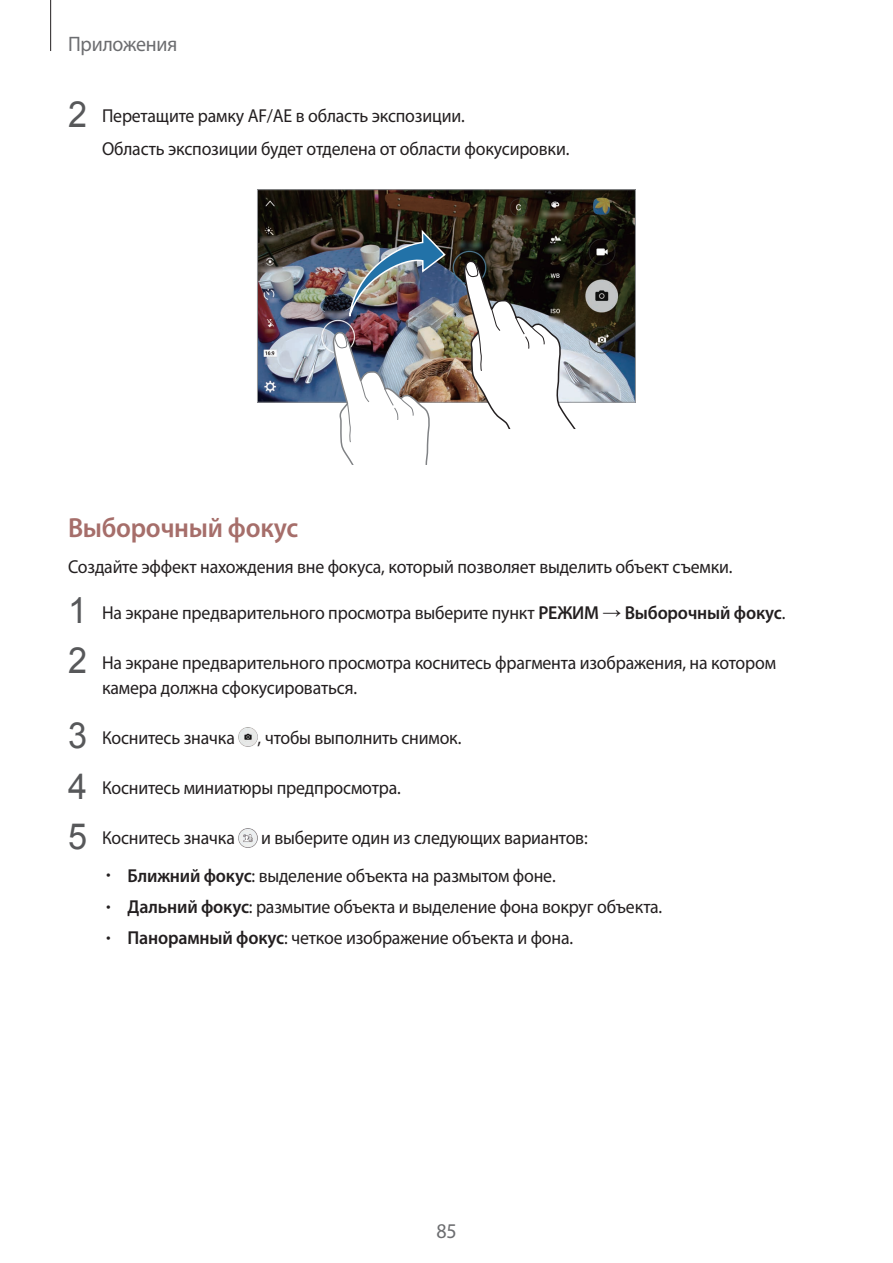
<style>
.page{position:relative;width:893px;height:1263px;background:#fff}
.page>*{position:absolute;margin:0;border:0;box-sizing:border-box;transform-origin:0 0}
.t1{font:600 27.75px "Myriad Pro";letter-spacing:-.01em;color:#a66e6a;scale:.95 1}
.t2{font:21px "Myriad Pro";letter-spacing:-.01em;color:#6c6d70;scale:.95 1}
.t3{font:18.75px/33.3px "Myriad Pro";letter-spacing:-.01em;color:#231f20;scale:.95 1}
.s1{font-family:"Arial";font-size:36px;color:#57585a}
.s2{font-weight:600}
.s3{font-family:"Arial"}
.s4{font-weight:300}
</style>
<div class="page">
<hr style="left:50px;top:0;width:1px;height:51px;background:#231f20">
<img style="left:257px;top:189px;width:379px;height:214px">
<img style="left:332px;top:228px;width:115px;height:237px">
<svg style="left:463px;top:261px;width:113px;height:168px"></svg>
<img style="left:238px;top:728px;width:20px;height:19px">
<img style="left:238px;top:828px;width:20px;height:19px">
<p class="t2" style="left:68px;top:31px;width:117px">Приложения</p>
<p class="t3" style="left:102px;top:99px;width:493px;text-indent:-34px"><span class="s1">2</span> Перетащите рамку AF/AE в область экспозиции.<br>Область экспозиции будет отделена от области фокусировки.</p>
<h1 class="t1" style="left:68px;top:510px;width:244px">Выборочный фокус</h1>
<p class="t3" style="left:68px;top:549px;width:701px">Создайте эффект нахождения вне фокуса, который позволяет выделить объект съемки.</p>
<p class="t3" style="left:68px;top:595px;width:757px"><span class="s1">1</span> На экране предварительного просмотра выберите пункт <span class="s2">РЕЖИМ</span> <span class="s3">→</span> <span class="s2">Выборочный фокус</span>.</p>
<p class="t3" style="left:102px;top:650px;width:711px;line-height:24.8px;text-indent:-34px"><span class="s1">2</span> На экране предварительного просмотра коснитесь фрагмента изображения, на котором камера должна сфокусироваться.</p>
<p class="t3" style="left:68px;top:721px;width:415px"><span class="s1">3</span> Коснитесь значка , чтобы выполнить снимок.</p>
<p class="t3" style="left:68px;top:771px;width:352px"><span class="s1">4</span> Коснитесь миниатюры предпросмотра.</p>
<p class="t3" style="left:68px;top:821px;width:177px"><span class="s1">5</span> Коснитесь значка</p>
<p class="t3" style="left:261px;top:821px;width:345px">и выберите один из следующих вариантов:</p>
<p class="t3" style="left:106px;top:859px;width:475px"><span class="s4">•</span> <span class="s2">Ближний фокус</span>: выделение объекта на размытом фоне.</p>
<p class="t3" style="left:106px;top:890px;width:587px"><span class="s4">•</span> <span class="s2">Дальний фокус</span>: размытие объекта и выделение фона вокруг объекта.</p>
<p class="t3" style="left:106px;top:921px;width:493px"><span class="s4">•</span> <span class="s2">Панорамный фокус</span>: четкое изображение объекта и фона.</p>
<p class="t2" style="left:436px;top:1218px;width:23px">85</p>
</div>
